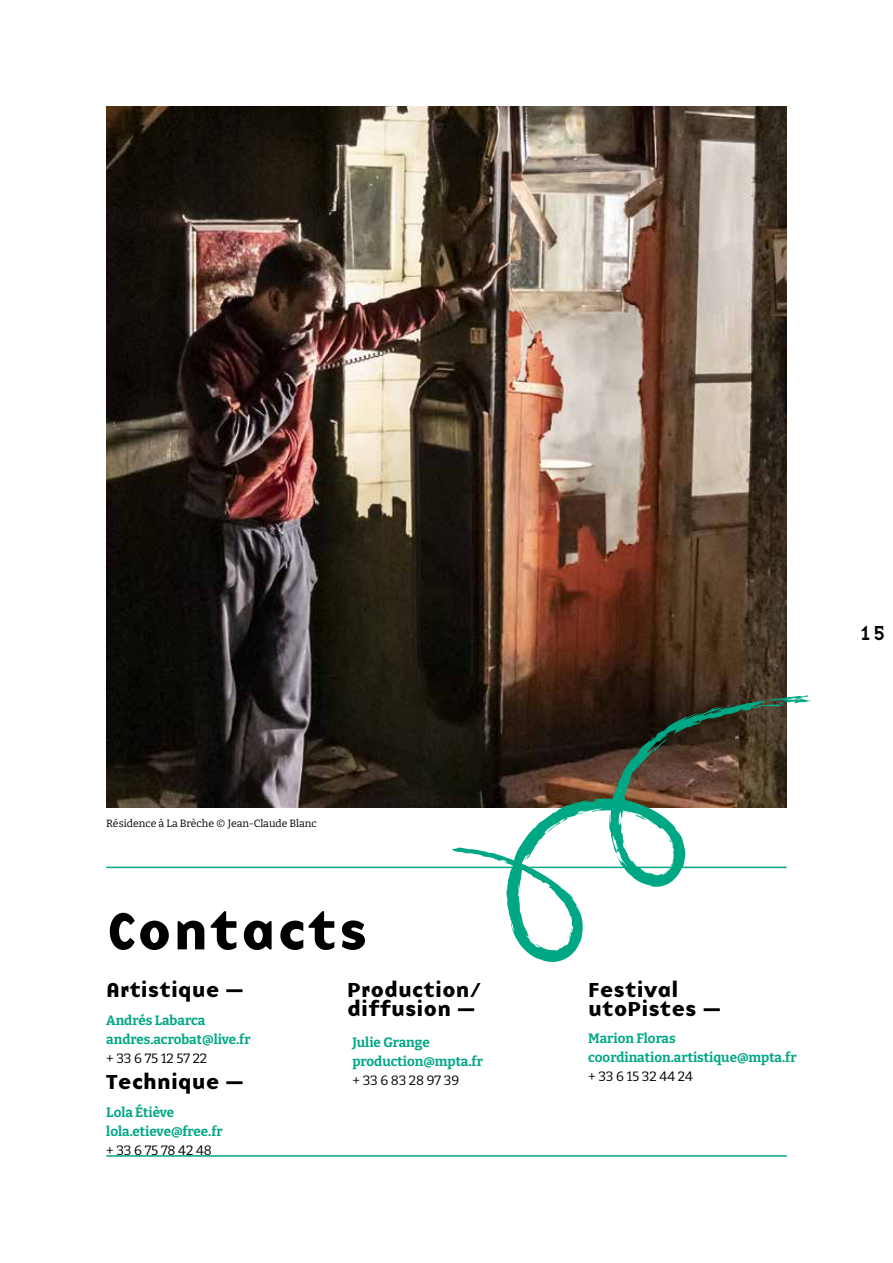
<style>
.page{position:relative;width:893px;height:1263px;background:#fff}
.page>*{position:absolute;margin:0;border:0;box-sizing:border-box;transform-origin:0 0}
.t1{font:54px "Base Nine B";letter-spacing:.03em;color:#000}
.t2{font:21px/18.8px "Base Nine B";color:#000}
.t3{font:21px "Base Nine";color:#000}
.t4{font:700 13.5px/18.8px "Bitter";color:#00a785}
.t5{font:13.5px "Bitter";letter-spacing:-.01em;color:#000}
.t6{font:10.5px "Bitter";color:#000}
</style>
<div class="page">
<hr style="left:106px;top:1155px;width:681px;height:2px;background:#00a785">
<hr style="left:106px;top:867px;width:681px;height:1px;background:#00a785">
<img style="left:106px;top:106px;width:681px;height:702px">
<svg style="left:452px;top:695px;width:360px;height:267px"></svg>
<h2 class="t3" style="left:859px;top:617px;width:29px">15</h2>
<p class="t6" style="left:106px;top:816px;width:212px">Résidence à La Brèche © Jean-Claude Blanc</p>
<h1 class="t1" style="left:106px;top:888px;width:263px">Contacts</h1>
<h2 class="t2" style="left:106px;top:980px;width:138px">Artistique –</h2>
<h2 class="t2" style="left:347px;top:980px;width:136px">Production/ diffusion –</h2>
<h2 class="t2" style="left:588px;top:980px;width:133px">Festival utoPistes –</h2>
<p class="t4" style="left:106px;top:1010px;width:146px">Andrés Labarca andres.acrobat@live.fr</p>
<p class="t5" style="left:106px;top:1049px;width:102px">+ 33 6 75 12 57 22</p>
<p class="t4" style="left:588px;top:1029px;width:210px">Marion Floras coordination.artistique@mpta.fr</p>
<p class="t5" style="left:588px;top:1067px;width:106px">+ 33 6 15 32 44 24</p>
<p class="t4" style="left:352px;top:1033px;width:132px">Julie Grange production@mpta.fr</p>
<p class="t5" style="left:352px;top:1072px;width:109px">+ 33 6 83 28 97 39</p>
<h2 class="t2" style="left:106px;top:1071px;width:138px">Technique –</h2>
<p class="t4" style="left:106px;top:1103px;width:118px">Lola Étiève lola.etieve@free.fr</p>
<p class="t5" style="left:106px;top:1141px;width:107px">+ 33 6 75 78 42 48</p>
</div>
